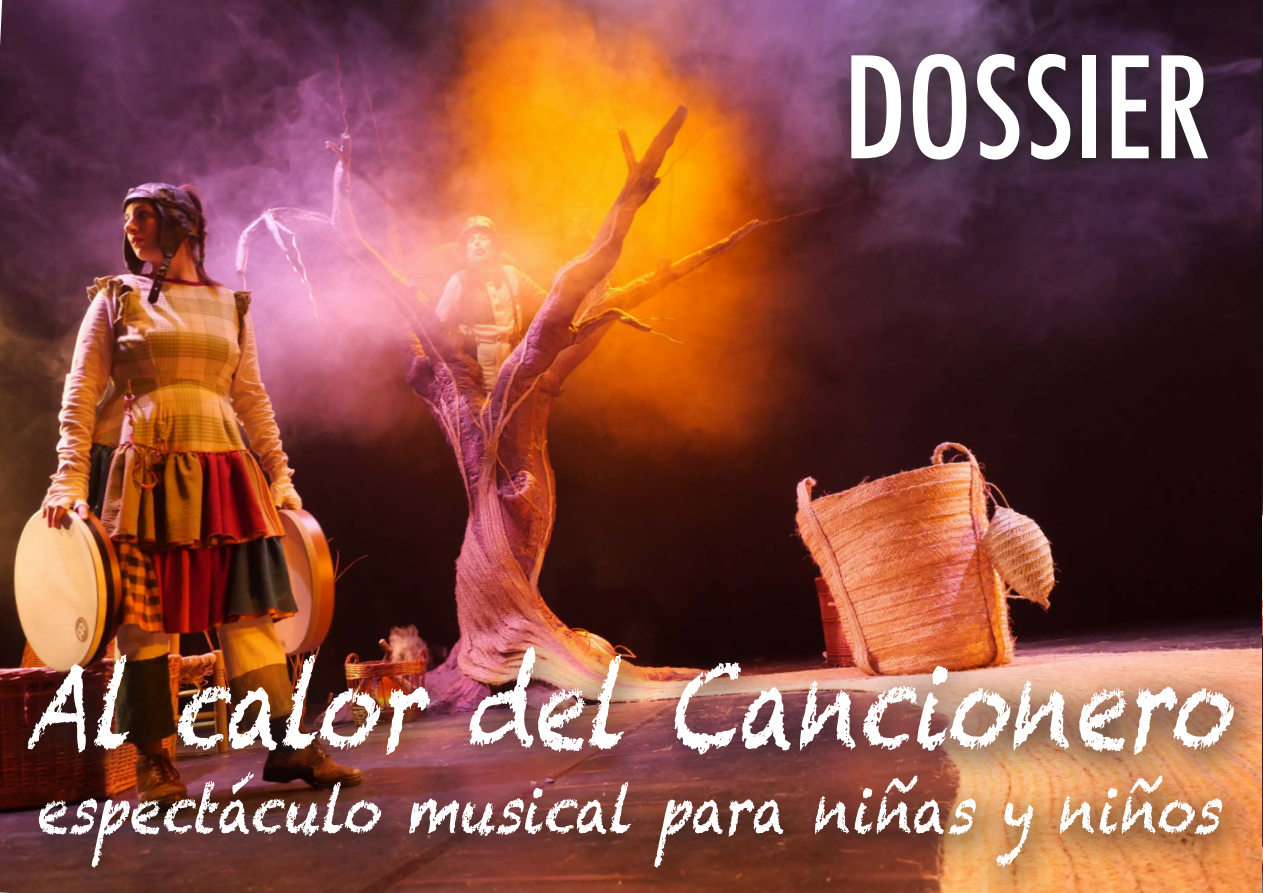
<style>
.page{position:relative;width:1263px;height:893px;background:#fff}
.page>*{position:absolute;margin:0;border:0;box-sizing:border-box;transform-origin:0 0}
.t1{font:500 condensed 136.5px "Futura";color:#fff}
.t2{font:italic 117px "Chalkduster";color:#fff;scale:.73 1}
.t3{font:italic 63.9px "Chalkduster";color:#fff;scale:.82 1}
</style>
<div class="page">
<img style="left:0;top:0;width:1263px;height:893px">
<div style="left:827px;top:34px;width:411px;height:160px;background:#231f20;opacity:.84"></div>
<div style="left:3px;top:626px;width:1260px;height:267px;background:#231f20;opacity:.84"></div>
<p class="t1" style="left:843px;top:20px;width:369px">DOSSIER</p>
<p class="t2" style="left:25px;top:638px;width:1734px">AlcalordelCancionero</p>
<p class="t3" style="left:34px;top:773px;width:1487px">espectáculomusicalparaniñasyniños</p>
</div>
